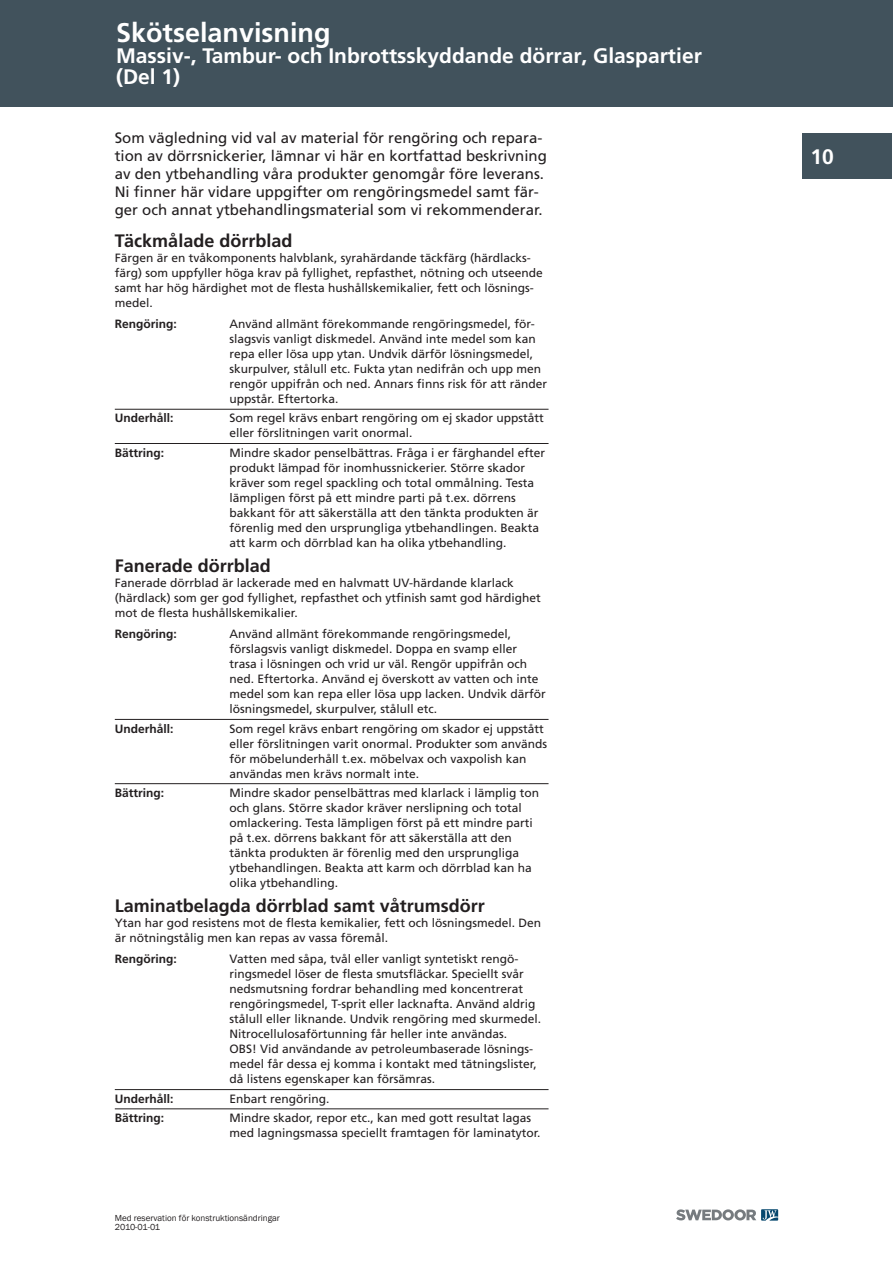
<style>
.page{position:relative;width:893px;height:1263px;background:#fff}
.page>*{position:absolute;margin:0;border:0;box-sizing:border-box;transform-origin:0 0}
.underrubrik{font:700 27px "Frutiger LT Std";color:#fff}
.underrubrik-2{font:700 21px/21px "Frutiger LT Std";color:#fff}
.instruktionsrubrik{font:700 18px "Frutiger LT Std";color:#231f20}
.lIngress{font:15px/18px "Frutiger LT Std";color:#231f20}
.Instruktionstext_fö{font:12px/15px "Frutiger LT Std";color:#231f20}
.Instruktionstext{font:12px/15px "Frutiger LT Std";color:#231f20}
.löptext{font:12px/15px "Frutiger LT Std";color:#231f20}
.Instruktionstext_fö-2{font:700 12px "Frutiger LT Std";color:#231f20}
.Instruktionstext-2{font:700 12px "Frutiger LT Std";color:#231f20}
.t1{font:9px "Franklin Gothic";color:#231f20}
</style>
<div class="page">
<div style="left:0;top:0;width:893px;height:106px;background:#41525c"></div>
<div style="left:802px;top:133px;width:90px;height:46px;background:#41525c"></div>
<svg style="left:676px;top:1209px;width:102px;height:11px"></svg>
<hr style="left:115px;top:409px;width:434px;height:1px;background:#231f20">
<hr style="left:115px;top:443px;width:434px;height:1px;background:#231f20">
<hr style="left:115px;top:719px;width:434px;height:1px;background:#231f20">
<hr style="left:115px;top:783px;width:434px;height:1px;background:#231f20">
<hr style="left:115px;top:1089px;width:434px;height:1px;background:#231f20">
<hr style="left:115px;top:1108px;width:434px;height:1px;background:#231f20">
<p class="underrubrik" style="left:116px;top:16px;width:216px">Skötselanvisning</p>
<p class="underrubrik-2" style="left:116px;top:45px;width:587px">Massiv-, Tambur- och Inbrottsskyddande dörrar, Glaspartier (Del 1)</p>
<p class="lIngress" style="left:115px;top:129px;width:434px">Som vägledning vid val av material för rengöring och repara&shy;tion av dörrsnickerier, lämnar vi här en kortfattad beskrivning av den ytbehandling våra produkter genomgår före leverans.<br>Ni finner här vidare uppgifter om rengöringsmedel samt fär&shy;ger och annat ytbehandlingsmaterial som vi rekommenderar.</p>
<p class="instruktionsrubrik" style="left:115px;top:230px;width:179px">Täckmålade dörrblad</p>
<p class="löptext" style="left:115px;top:250px;width:430px">Färgen är en tvåkomponents halvblank, syrahärdande täckfärg (härdlacks&shy;färg) som uppfyller höga krav på fyllighet, repfasthet, nötning och utseende samt har hög härdighet mot de flesta hushållskemikalier, fett och lösnings&shy;medel.</p>
<p class="Instruktionstext-2" style="left:115px;top:317px;width:64px">Rengöring:</p>
<p class="Instruktionstext" style="left:230px;top:316px;width:319px">Använd allmänt förekommande rengöringsmedel, för&shy;slagsvis vanligt diskmedel. Använd inte medel som kan repa eller lösa upp ytan. Undvik därför lösningsmedel, skurpulver, stålull etc. Fukta ytan nedifrån och upp men rengör uppifrån och ned. Annars finns risk för att ränder uppstår. Eftertorka.</p>
<p class="Instruktionstext_fö-2" style="left:115px;top:411px;width:60px">Underhåll:</p>
<p class="Instruktionstext_fö" style="left:230px;top:411px;width:316px">Som regel krävs enbart rengöring om ej skador uppstått eller förslitningen varit onormal.</p>
<p class="Instruktionstext_fö-2" style="left:115px;top:445px;width:51px">Bättring:</p>
<p class="Instruktionstext_fö" style="left:230px;top:445px;width:317px">Mindre skador penselbättras. Fråga i er färghandel efter produkt lämpad för inomhussnickerier. Större skador kräver som regel spackling och total ommålning. Testa lämpligen först på ett mindre parti på t.ex. dörrens bakkant för att säkerställa att den tänkta produkten är förenlig med den ursprungliga ytbehandlingen. Beakta att karm och dörrblad kan ha olika ytbehandling.</p>
<p class="instruktionsrubrik" style="left:115px;top:555px;width:158px">Fanerade dörrblad</p>
<p class="löptext" style="left:115px;top:575px;width:428px">Fanerade dörrblad är lackerade med en halvmatt UV-härdande klarlack (härdlack) som ger god fyllighet, repfasthet och ytfinish samt god härdighet mot de flesta hushållskemikalier.</p>
<p class="Instruktionstext-2" style="left:115px;top:627px;width:64px">Rengöring:</p>
<p class="Instruktionstext" style="left:230px;top:627px;width:318px">Använd allmänt förekommande rengöringsmedel, förslagsvis vanligt diskmedel. Doppa en svamp eller trasa i lösningen och vrid ur väl. Rengör uppifrån och ned. Eftertorka. Använd ej överskott av vatten och inte medel som kan repa eller lösa upp lacken. Undvik därför lösningsmedel, skurpulver, stålull etc.</p>
<p class="Instruktionstext_fö-2" style="left:115px;top:721px;width:60px">Underhåll:</p>
<p class="Instruktionstext_fö" style="left:230px;top:721px;width:319px">Som regel krävs enbart rengöring om skador ej uppstått eller förslitningen varit onormal. Produkter som används för möbelunderhåll t.ex. möbelvax och vaxpolish kan användas men krävs normalt inte.</p>
<p class="Instruktionstext_fö-2" style="left:115px;top:785px;width:51px">Bättring:</p>
<p class="Instruktionstext_fö" style="left:230px;top:785px;width:311px">Mindre skador penselbättras med klarlack i lämplig ton och glans. Större skador kräver nerslipning och total omlackering. Testa lämpligen först på ett mindre parti på t.ex. dörrens bakkant för att säkerställa att den tänkta produkten är förenlig med den ursprungliga ytbehandlingen. Beakta att karm och dörrblad kan ha olika ytbehandling.</p>
<p class="instruktionsrubrik" style="left:115px;top:895px;width:372px">Laminatbelagda dörrblad samt våtrumsdörr</p>
<p class="löptext" style="left:115px;top:915px;width:428px">Ytan har god resistens mot de flesta kemikalier, fett och lösningsmedel. Den är nötningstålig men kan repas av vassa föremål.</p>
<p class="Instruktionstext-2" style="left:115px;top:952px;width:64px">Rengöring:</p>
<p class="Instruktionstext" style="left:230px;top:952px;width:313px">Vatten med såpa, tvål eller vanligt syntetiskt rengö&shy;ringsmedel löser de flesta smutsfläckar. Speciellt svår nedsmutsning fordrar behandling med koncentrerat rengöringsmedel, T-sprit eller lacknafta. Använd aldrig stålull eller liknande. Undvik rengöring med skurmedel.<br>Nitrocellulosaförtunning får heller inte användas.</p>
<p class="Instruktionstext" style="left:230px;top:1042px;width:309px">OBS! Vid användande av petroleumbaserade lösnings&shy;medel får dessa ej komma i kontakt med tätningslister, då listens egenskaper kan försämras.</p>
<p class="Instruktionstext_fö-2" style="left:115px;top:1091px;width:60px">Underhåll:</p>
<p class="Instruktionstext_fö" style="left:230px;top:1091px;width:102px">Enbart rengöring.</p>
<p class="Instruktionstext_fö-2" style="left:115px;top:1111px;width:51px">Bättring:</p>
<p class="Instruktionstext_fö" style="left:230px;top:1110px;width:312px">Mindre skador, repor etc., kan med gott resultat lagas med lagningsmassa speciellt framtagen för laminatytor.</p>
<p class="t1" style="left:115px;top:1212px;width:167px">Med reservation för konstruktionsändringar</p>
<p class="t1" style="left:115px;top:1221px;width:47px">2010-01-01</p>
<h2 class="underrubrik-2" style="left:810px;top:146px;width:25px">10</h2>
</div>
